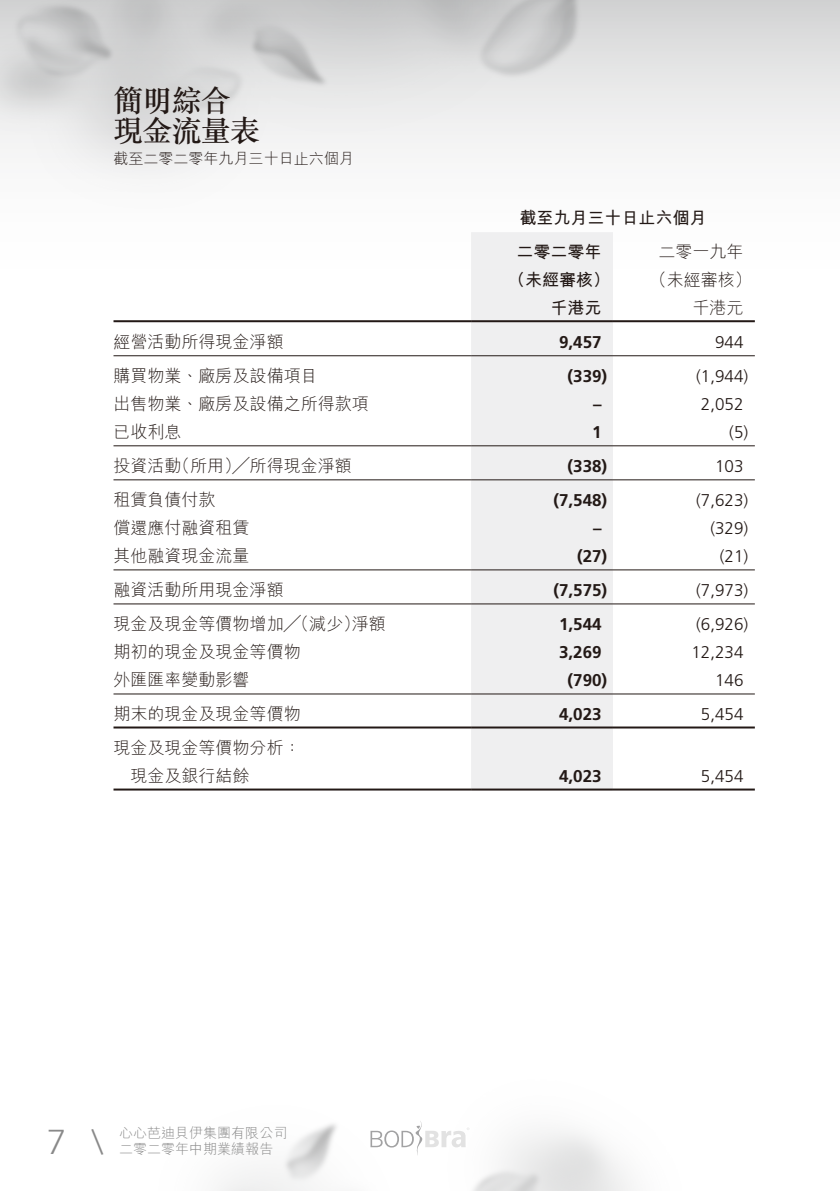
<style>
.page{position:relative;width:840px;height:1191px;background:#fff}
.page>*{position:absolute;margin:0;border:0;box-sizing:border-box;transform-origin:0 0}
.t1{font:300 34px "Vectora LT Std";color:#898989}
.t2{font:500 30px/30px "M Sung HK";letter-spacing:-.03em;color:#231916}
.t3{font:300 17px/34px "M Hei HK";color:#231916}
.t4{font:300 17px "Frutiger LT Std";color:#231916}
.t5{font:700 17px "Frutiger LT Std";color:#231916}
.t6{font:700 17px "M Hei HK";color:#231916}
.t7{font:300 15px "M Hei HK";color:#231916}
.t8{font:300 14px "M Hei HK";color:#898989}
</style>
<div class="page">
<svg style="left:839px;top:0;width:1px;height:149px"></svg>
<img style="left:219px;top:1124px;width:149px;height:67px">
<svg style="left:0;top:0;width:839px;height:356px"></svg>
<svg style="left:367px;top:1120px;width:103px;height:36px"></svg>
<div style="left:471px;top:232px;width:141px;height:556px;background:#efeff0"></div>
<hr style="left:113px;top:320px;width:358px;height:2px;background:#231916">
<hr style="left:471px;top:320px;width:141px;height:2px;background:#231916">
<hr style="left:612px;top:320px;width:142px;height:2px;background:#231916">
<hr style="left:113px;top:355px;width:358px;height:1px;background:#231916">
<hr style="left:471px;top:355px;width:141px;height:1px;background:#231916">
<hr style="left:612px;top:355px;width:142px;height:1px;background:#231916">
<hr style="left:113px;top:445px;width:358px;height:1px;background:#231916">
<hr style="left:471px;top:445px;width:141px;height:1px;background:#231916">
<hr style="left:612px;top:445px;width:142px;height:1px;background:#231916">
<hr style="left:113px;top:479px;width:358px;height:1px;background:#231916">
<hr style="left:471px;top:479px;width:141px;height:1px;background:#231916">
<hr style="left:612px;top:479px;width:142px;height:1px;background:#231916">
<hr style="left:113px;top:569px;width:358px;height:1px;background:#231916">
<hr style="left:471px;top:569px;width:141px;height:1px;background:#231916">
<hr style="left:612px;top:569px;width:142px;height:1px;background:#231916">
<hr style="left:113px;top:603px;width:358px;height:1px;background:#231916">
<hr style="left:471px;top:603px;width:141px;height:1px;background:#231916">
<hr style="left:612px;top:603px;width:142px;height:1px;background:#231916">
<hr style="left:113px;top:693px;width:358px;height:1px;background:#231916">
<hr style="left:471px;top:693px;width:141px;height:1px;background:#231916">
<hr style="left:612px;top:693px;width:142px;height:1px;background:#231916">
<hr style="left:113px;top:726px;width:358px;height:2px;background:#231916">
<hr style="left:471px;top:726px;width:141px;height:2px;background:#231916">
<hr style="left:612px;top:726px;width:142px;height:2px;background:#231916">
<hr style="left:113px;top:788px;width:358px;height:2px;background:#231916">
<hr style="left:471px;top:788px;width:141px;height:2px;background:#231916">
<hr style="left:612px;top:788px;width:142px;height:2px;background:#231916">
<h2 class="t2" style="left:113px;top:84px;width:148px">簡明綜合現金流量表</h2>
<p class="t7" style="left:113px;top:148px;width:241px">截至二零二零年九月三十日止六個月</p>
<p class="t6" style="left:519px;top:206px;width:188px">截至九月三十日止六個月</p>
<p class="t3" style="left:658px;top:234px;width:86px">二零一九年</p>
<p class="t6" style="left:516px;top:239px;width:86px">二零二零年</p>
<p class="t6" style="left:507px;top:267px;width:103px">（未經審核）</p>
<p class="t3" style="left:649px;top:262px;width:103px">（未經審核(</p>
<p class="t6" style="left:550px;top:295px;width:52px">千港元</p>
<p class="t3" style="left:692px;top:290px;width:52px">千港元</p>
<p class="t3" style="left:113px;top:324px;width:171px">經營活動所得現金淨額</p>
<p class="t5" style="left:558px;top:332px;width:44px">9,457</p>
<p class="t4" style="left:714px;top:332px;width:30px">944</p>
<p class="t3" style="left:113px;top:358px;width:205px">購買物業、廠房及設備項目</p>
<p class="t5" style="left:567px;top:366px;width:41px">)339(</p>
<p class="t4" style="left:695px;top:366px;width:53px">)1,944(</p>
<p class="t3" style="left:113px;top:386px;width:256px">出售物業、廠房及設備之所得款項</p>
<p class="t5" style="left:592px;top:394px;width:10px">–</p>
<p class="t4" style="left:700px;top:394px;width:44px">2,052</p>
<p class="t3" style="left:113px;top:414px;width:69px">已收利息</p>
<p class="t5" style="left:591px;top:422px;width:11px">1</p>
<p class="t4" style="left:728px;top:422px;width:20px">(5)</p>
<p class="t3" style="left:173px;top:448px;width:180px">（所用）╱所得現金淨額</p>
<p class="t3" style="left:113px;top:448px;width:69px">投資活動</p>
<p class="t5" style="left:567px;top:456px;width:41px">)338(</p>
<p class="t4" style="left:714px;top:457px;width:30px">103</p>
<p class="t3" style="left:113px;top:482px;width:103px">租賃負債付款</p>
<p class="t5" style="left:553px;top:490px;width:55px">)7,548(</p>
<p class="t4" style="left:695px;top:491px;width:53px">)7,623(</p>
<p class="t3" style="left:113px;top:510px;width:137px">償還應付融資租賃</p>
<p class="t5" style="left:592px;top:518px;width:10px">–</p>
<p class="t4" style="left:710px;top:519px;width:39px">)329(</p>
<p class="t3" style="left:113px;top:538px;width:137px">其他融資現金流量</p>
<p class="t5" style="left:576px;top:546px;width:32px">)27(</p>
<p class="t4" style="left:719px;top:547px;width:30px">)21(</p>
<p class="t3" style="left:113px;top:572px;width:171px">融資活動所用現金淨額</p>
<p class="t5" style="left:553px;top:580px;width:55px">)7,575(</p>
<p class="t4" style="left:695px;top:581px;width:53px">)7,973(</p>
<p class="t3" style="left:113px;top:606px;width:248px">現金及現金等價物增加╱（減少）</p>
<p class="t3" style="left:351px;top:606px;width:35px">淨額</p>
<p class="t5" style="left:558px;top:614px;width:44px">1,544</p>
<p class="t4" style="left:695px;top:615px;width:53px">)6,926(</p>
<p class="t3" style="left:113px;top:634px;width:188px">期初的現金及現金等價物</p>
<p class="t5" style="left:558px;top:642px;width:44px">3,269</p>
<p class="t4" style="left:691px;top:643px;width:53px">12,234</p>
<p class="t3" style="left:113px;top:662px;width:137px">外匯匯率變動影響</p>
<p class="t5" style="left:567px;top:670px;width:41px">)790(</p>
<p class="t4" style="left:714px;top:671px;width:30px">146</p>
<p class="t3" style="left:113px;top:696px;width:188px">期末的現金及現金等價物現金及現金等價物分析：</p>
<p class="t5" style="left:558px;top:704px;width:44px">4,023</p>
<p class="t4" style="left:700px;top:705px;width:44px">5,454</p>
<p class="t3" style="left:130px;top:758px;width:120px">現金及銀行結餘</p>
<p class="t5" style="left:558px;top:766px;width:44px">4,023</p>
<p class="t4" style="left:700px;top:767px;width:44px">5,454</p>
<h1 class="t1" style="left:48px;top:1122px;width:19px">7</h1>
<p class="t8" style="left:119px;top:1123px;width:169px">心心芭迪貝伊集團有限公司</p>
<h1 class="t1" style="left:91px;top:1122px;width:14px">\</h1>
<p class="t8" style="left:119px;top:1139px;width:155px">二零二零年中期業績報告</p>
</div>
